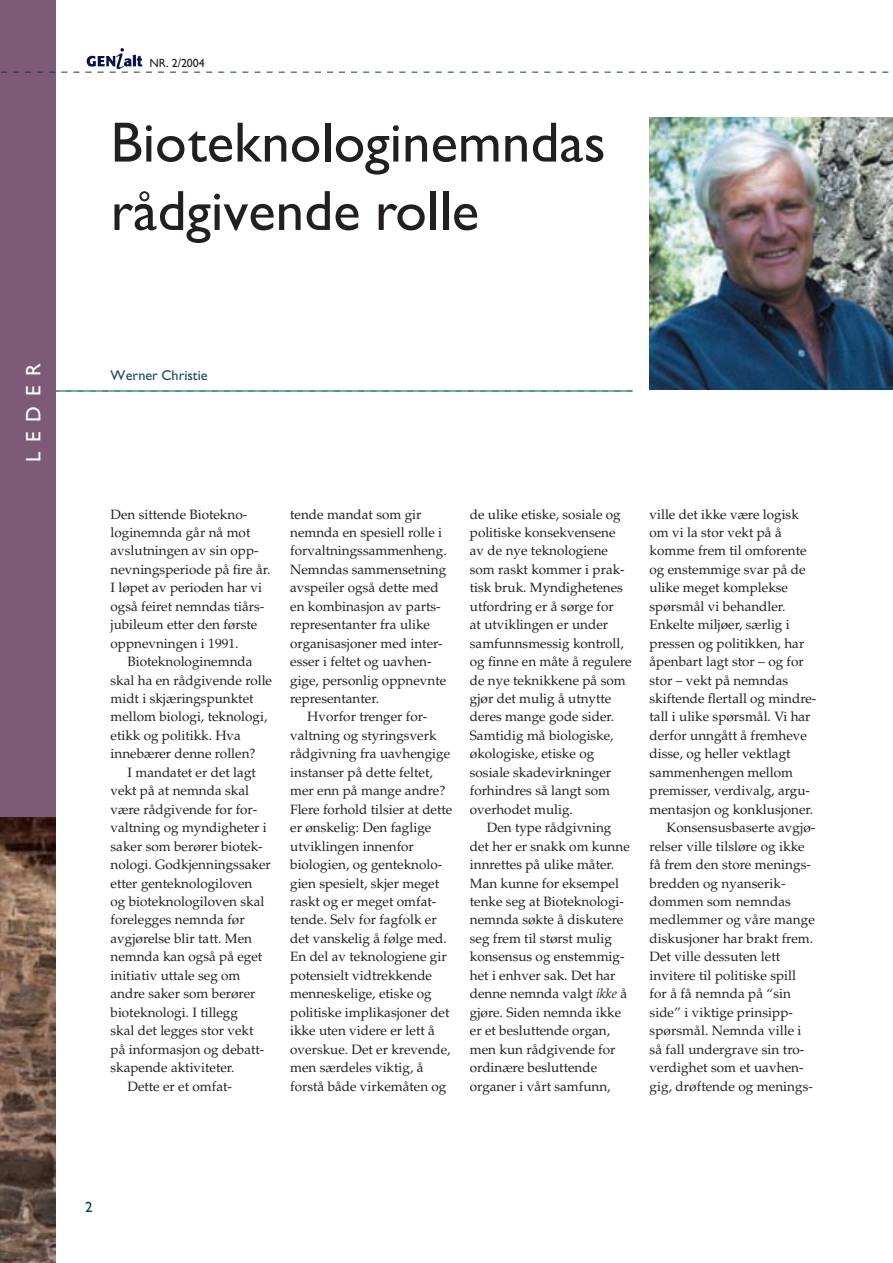
<style>
.page{position:relative;width:893px;height:1263px;background:#fff}
.page>*{position:absolute;margin:0;border:0;box-sizing:border-box;transform-origin:0 0}
.t1{font:500 57px/68.4px "Garrison Sans";color:#231f20}
.t2{font:500 21px "Garrison Sans";letter-spacing:.47em;color:#fff}
.t3{font:500 15px "Garrison Sans";color:#003f5b}
.t4{font:500 14.25px "Garrison Sans";color:#17486c}
.t5{font:13.5px/18.5px "Palatino";color:#231f20}
.t6{font:500 12px "Garrison Sans";color:#231f20}
.s1{font-style:italic}
</style>
<div class="page">
<img style="left:0;top:816px;width:55px;height:447px">
<svg style="left:55px;top:391px;width:578px;height:1px"></svg>
<img style="left:650px;top:118px;width:243px;height:271px">
<div style="left:0;top:0;width:55px;height:816px;background:#7d5a75"></div>
<svg style="left:1px;top:48px;width:888px;height:25px"></svg>
<p class="t6" style="left:150px;top:56px;width:57px">NR. 2/2004</p>
<h1 class="t1" style="left:111px;top:108px;width:497px">Bioteknologinemndas rådgivende rolle</h1>
<h2 class="t2" style="left:22px;top:462px;width:101px;rotate:-90deg">LEDER</h2>
<p class="t4" style="left:111px;top:368px;width:99px">Werner Christie</p>
<p class="t5" style="left:111px;top:505px;width:161px">Den sittende Biotekno&shy;loginemnda går nå mot avslutningen av sin opp&shy;nevningsperiode på fire år.<br>I løpet av perioden har vi også feiret nemndas tiårs&shy;jubileum etter den første oppnevningen i 1991.</p>
<p class="t5" style="left:111px;top:652px;width:163px;text-indent:17px">Bioteknologinemnda skal ha en rådgivende rolle midt i skjæringspunktet mellom biologi, teknologi, etikk og politikk. Hva innebærer denne rollen?</p>
<p class="t5" style="left:128px;top:763px;width:130px">I mandatet er det lagt</p>
<p class="t5" style="left:111px;top:782px;width:140px">vekt på at nemnda skal</p>
<p class="t5" style="left:111px;top:800px;width:148px">være rådgivende for for-</p>
<p class="t5" style="left:111px;top:819px;width:158px">valtning og myndigheter i</p>
<p class="t5" style="left:111px;top:837px;width:154px">saker som berører biotek-</p>
<p class="t5" style="left:111px;top:855px;width:162px">nologi. Godkjenningssaker</p>
<p class="t5" style="left:111px;top:874px;width:143px">etter genteknologiloven</p>
<p class="t5" style="left:111px;top:892px;width:155px">og bioteknologiloven skal</p>
<p class="t5" style="left:111px;top:911px;width:136px">forelegges nemnda før</p>
<p class="t5" style="left:111px;top:929px;width:143px">avgjørelse blir tatt. Men</p>
<p class="t5" style="left:111px;top:948px;width:153px">nemnda kan også på eget</p>
<p class="t5" style="left:111px;top:966px;width:131px">initiativ uttale seg om</p>
<p class="t5" style="left:111px;top:985px;width:146px">andre saker som berører</p>
<p class="t5" style="left:111px;top:1003px;width:129px">bioteknologi. I tillegg</p>
<p class="t5" style="left:111px;top:1021px;width:144px">skal det legges stor vekt</p>
<p class="t5" style="left:111px;top:1040px;width:155px">på informasjon og debatt-</p>
<p class="t5" style="left:111px;top:1058px;width:126px">skapende aktiviteter.</p>
<p class="t5" style="left:128px;top:1077px;width:106px">Dette er et omfat-</p>
<p class="t5" style="left:290px;top:505px;width:158px">tende mandat som gir nemnda en spesiell rolle i forvaltningssammenheng.<br>Nemndas sammensetning avspeiler også dette med en kombinasjon av parts&shy;representanter fra ulike organisasjoner med inter&shy;esser i feltet og uavhen&shy;gige, personlig oppnevnte representanter.</p>
<p class="t5" style="left:290px;top:708px;width:164px;text-indent:17px">Hvorfor trenger for&shy;valtning og styringsverk rådgivning fra uavhengige instanser på dette feltet, mer enn på mange andre?<br>Flere forhold tilsier at dette er ønskelig: Den faglige utviklingen innenfor biologien, og genteknolo&shy;gien spesielt, skjer meget raskt og er meget omfat&shy;tende. Selv for fagfolk er det vanskelig å følge med.<br>En del av teknologiene gir potensielt vidtrekkende menneskelige, etiske og politiske implikasjoner det ikke uten videre er lett å overskue. Det er krevende, men særdeles viktig, å forstå både virkemåten og</p>
<p class="t5" style="left:470px;top:505px;width:152px">de ulike etiske, sosiale og</p>
<p class="t5" style="left:470px;top:523px;width:147px">politiske konsekvensene</p>
<p class="t5" style="left:470px;top:542px;width:140px">av de nye teknologiene</p>
<p class="t5" style="left:470px;top:560px;width:156px">som raskt kommer i prak-</p>
<p class="t5" style="left:470px;top:579px;width:155px">tisk bruk. Myndighetenes</p>
<p class="t5" style="left:470px;top:597px;width:145px">utfordring er å sørge for</p>
<p class="t5" style="left:470px;top:616px;width:140px">at utviklingen er under</p>
<p class="t5" style="left:470px;top:634px;width:155px">samfunnsmessig kontroll,</p>
<p class="t5" style="left:470px;top:652px;width:163px">og finne en måte å regulere</p>
<p class="t5" style="left:470px;top:671px;width:157px">de nye teknikkene på som</p>
<p class="t5" style="left:470px;top:689px;width:143px">gjør det mulig å utnytte</p>
<p class="t5" style="left:470px;top:708px;width:146px">deres mange gode sider.</p>
<p class="t5" style="left:470px;top:726px;width:145px">Samtidig må biologiske,</p>
<p class="t5" style="left:470px;top:745px;width:126px">økologiske, etiske og</p>
<p class="t5" style="left:470px;top:763px;width:143px">sosiale skadevirkninger</p>
<p class="t5" style="left:470px;top:782px;width:142px">forhindres så langt som</p>
<p class="t5" style="left:470px;top:800px;width:105px">overhodet mulig.</p>
<p class="t5" style="left:487px;top:819px;width:126px">Den type rådgivning</p>
<p class="t5" style="left:470px;top:837px;width:161px">det her er snakk om kunne</p>
<p class="t5" style="left:470px;top:855px;width:146px">innrettes på ulike måter.</p>
<p class="t5" style="left:470px;top:874px;width:151px">Man kunne for eksempel</p>
<p class="t5" style="left:470px;top:892px;width:156px">tenke seg at Bioteknologi-</p>
<p class="t5" style="left:470px;top:911px;width:155px">nemnda søkte å diskutere</p>
<p class="t5" style="left:470px;top:929px;width:143px">seg frem til størst mulig</p>
<p class="t5" style="left:470px;top:948px;width:156px">konsensus og enstemmig-</p>
<p class="t5" style="left:470px;top:966px;width:147px">het i enhver sak. Det har</p>
<p class="t5" style="left:470px;top:985px;width:159px">denne nemnda valgt <span class="s1">ikke</span> å</p>
<p class="t5" style="left:470px;top:1003px;width:153px">gjøre. Siden nemnda ikke</p>
<p class="t5" style="left:470px;top:1021px;width:142px">er et besluttende organ,</p>
<p class="t5" style="left:470px;top:1040px;width:147px">men kun rådgivende for</p>
<p class="t5" style="left:470px;top:1058px;width:129px">ordinære besluttende</p>
<p class="t5" style="left:470px;top:1077px;width:142px">organer i vårt samfunn,</p>
<p class="t5" style="left:650px;top:505px;width:151px">ville det ikke være logisk</p>
<p class="t5" style="left:650px;top:523px;width:134px">om vi la stor vekt på å</p>
<p class="t5" style="left:650px;top:542px;width:158px">komme frem til omforente</p>
<p class="t5" style="left:650px;top:560px;width:158px">og enstemmige svar på de</p>
<p class="t5" style="left:650px;top:579px;width:140px">ulike meget komplekse</p>
<p class="t5" style="left:650px;top:597px;width:138px">spørsmål vi behandler.</p>
<p class="t5" style="left:650px;top:616px;width:142px">Enkelte miljøer, særlig i</p>
<p class="t5" style="left:650px;top:634px;width:156px">pressen og politikken, har</p>
<p class="t5" style="left:650px;top:652px;width:156px">åpenbart lagt stor – og for</p>
<p class="t5" style="left:650px;top:671px;width:140px">stor – vekt på nemndas</p>
<p class="t5" style="left:650px;top:689px;width:168px">skiftende flertall og mindre-</p>
<p class="t5" style="left:650px;top:708px;width:163px">tall i ulike spørsmål. Vi har</p>
<p class="t5" style="left:650px;top:726px;width:159px">derfor unngått å fremheve</p>
<p class="t5" style="left:650px;top:745px;width:143px">disse, og heller vektlagt</p>
<p class="t5" style="left:650px;top:763px;width:145px">sammenhengen mellom</p>
<p class="t5" style="left:650px;top:782px;width:162px">premisser, verdivalg, argu-</p>
<p class="t5" style="left:650px;top:800px;width:165px">mentasjon og konklusjoner.</p>
<p class="t5" style="left:667px;top:819px;width:150px">Konsensusbaserte avgjø-</p>
<p class="t5" style="left:650px;top:837px;width:157px">relser ville tilsløre og ikke</p>
<p class="t5" style="left:650px;top:855px;width:163px">få frem den store menings-</p>
<p class="t5" style="left:650px;top:874px;width:137px">bredden og nyanserik-</p>
<p class="t5" style="left:650px;top:892px;width:143px">dommen som nemndas</p>
<p class="t5" style="left:650px;top:911px;width:167px">medlemmer og våre mange</p>
<p class="t5" style="left:650px;top:929px;width:165px">diskusjoner har brakt frem.</p>
<p class="t5" style="left:650px;top:948px;width:132px">Det ville dessuten lett</p>
<p class="t5" style="left:650px;top:966px;width:148px">invitere til politiske spill</p>
<p class="t5" style="left:650px;top:985px;width:143px">for å få nemnda på “sin</p>
<p class="t5" style="left:650px;top:1003px;width:145px">side” i viktige prinsipp-</p>
<p class="t5" style="left:650px;top:1021px;width:154px">spørsmål. Nemnda ville i</p>
<p class="t5" style="left:650px;top:1040px;width:156px">så fall undergrave sin tro-</p>
<p class="t5" style="left:650px;top:1058px;width:156px">verdighet som et uavhen-</p>
<p class="t5" style="left:650px;top:1077px;width:165px">gig, drøftende og menings-</p>
<p class="t3" style="left:85px;top:1198px;width:9px">2</p>
</div>
